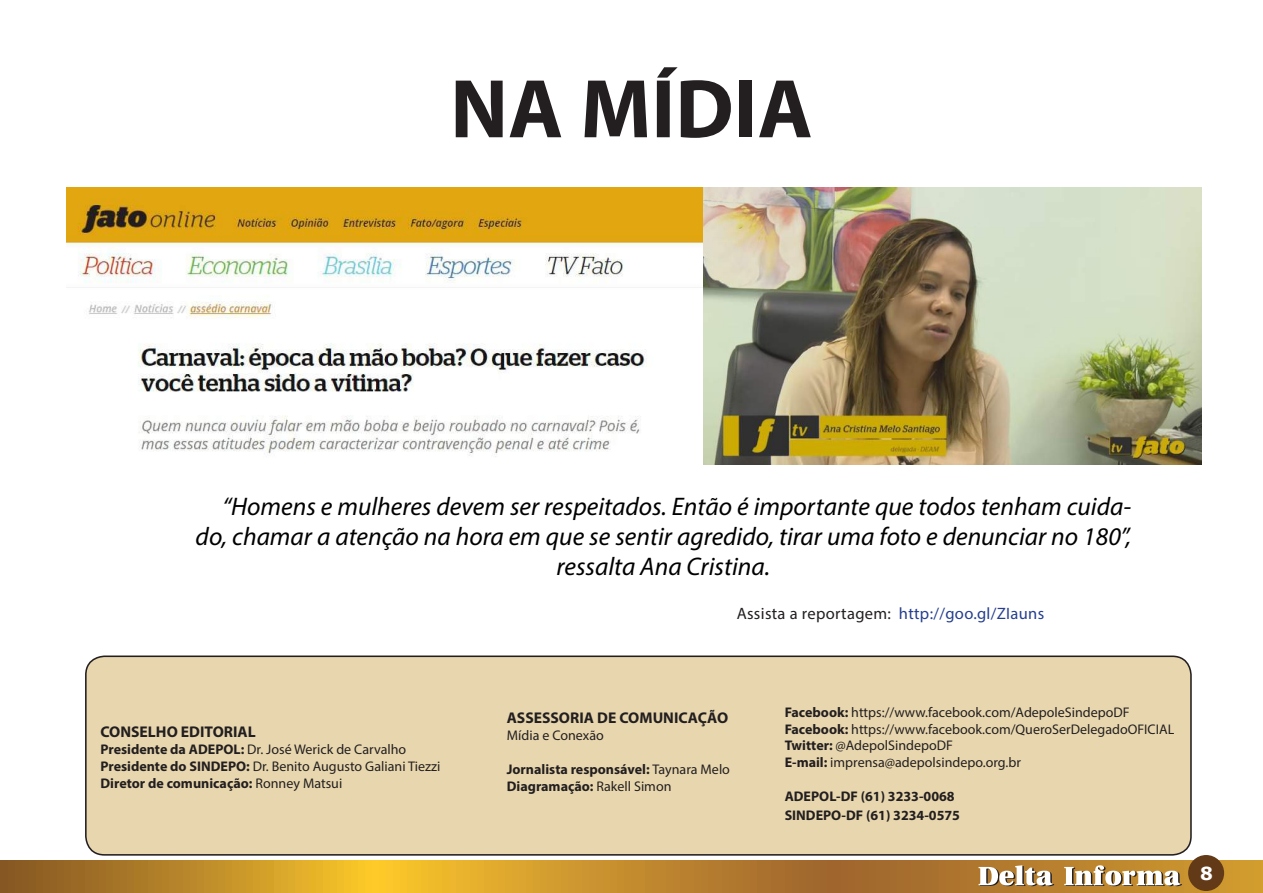
<style>
.page{position:relative;width:1263px;height:893px;background:#fff}
.page>*{position:absolute;margin:0;border:0;box-sizing:border-box;transform-origin:0 0}
.t1{font:700 84px "Myriad Pro";color:#231f20}
.t2{font:italic 25.5px "Myriad Pro";color:#000001}
.t3{font:700 18px "Verdana";color:#fff}
.t4{font:16.5px "Myriad Pro";letter-spacing:.02em;color:#253f8e}
.t5{font:700 15.6px "Myriad Pro";color:#231f20}
.t6{font:14.1px/16.8px "Myriad Pro";color:#231f20}
.t7{font:700 14.1px/16.8px "Myriad Pro";color:#231f20}
.s1{color:#231f20}
.s2{font-weight:700}
.s3{font-weight:400}
</style>
<div class="page">
<svg style="left:0;top:860px;width:1263px;height:32px;background:#c08a2b"></svg>
<svg style="left:978px;top:865px;width:76px;height:21px"></svg>
<svg style="left:1064px;top:865px;width:118px;height:21px"></svg>
<div style="left:1188px;top:855px;width:36px;height:36px;background:#633a18;border-radius:50%"></div>
<img style="left:66px;top:187px;width:638px;height:278px">
<img style="left:704px;top:187px;width:497px;height:278px">
<div style="left:86px;top:656px;width:1105px;height:199px;background:#e8d7ae;border-radius:19px"></div>
<div style="left:85px;top:655px;width:1107px;height:201px;border:2px solid #231f20;border-radius:19px"></div>
<h1 class="t1" style="left:450px;top:54px;width:364px">NA MÍDIA</h1>
<h2 class="t2" style="left:223px;top:490px;width:910px">“Homens e mulheres devem ser respeitados. Então é importante que todos tenham cuida-</h2>
<h2 class="t2" style="left:196px;top:520px;width:937px">do, chamar a atenção na hora em que se sentir agredido, tirar uma foto e denunciar no 180”,</h2>
<h2 class="t2" style="left:557px;top:550px;width:215px">ressalta Ana Cristina.</h2>
<p class="t4" style="left:737px;top:603px;width:309px"><span class="s1">Assista a reportagem:</span> http://goo.gl/ZIauns</p>
<p class="t5" style="left:100px;top:722px;width:157px">CONSELHO EDITORIAL</p>
<p class="t6" style="left:100px;top:741px;width:341px"><span class="s2">Presidente da ADEPOL:</span> Dr. José Werick de Carvalho<br><span class="s2">Presidente do SINDEPO:</span> Dr. Benito Augusto Galiani Tiezzi<br><span class="s2">Diretor de comunicação:</span> Ronney Matsui</p>
<p class="t5" style="left:507px;top:708px;width:223px">ASSESSORIA DE COMUNICAÇÃO</p>
<p class="t6" style="left:507px;top:727px;width:99px">Mídia e Conexão</p>
<p class="t7" style="left:507px;top:760px;width:225px">Jornalista responsável: <span class="s3">Taynara Melo<br></span>Diagramação: <span class="s3">Rakell Simon</span></p>
<p class="t6" style="left:785px;top:703px;width:391px"><span class="s2">Facebook:</span> https://www.facebook.com/AdepoleSindepoDF <span class="s2">Facebook:</span> https://www.facebook.com/QueroSerDelegadoOFICIAL <span class="s2">Twitter:</span> @AdepolSindepoDF<br><span class="s2">E-mail:</span> imprensa@adepolsindepo.org.br</p>
<p class="t7" style="left:785px;top:786px;width:177px;line-height:18.8px">ADEPOL-DF (61) 3233-0068<br>SINDEPO-DF (61) 3234-0575</p>
<p class="t3" style="left:1200px;top:860px;width:14px">8</p>
</div>
